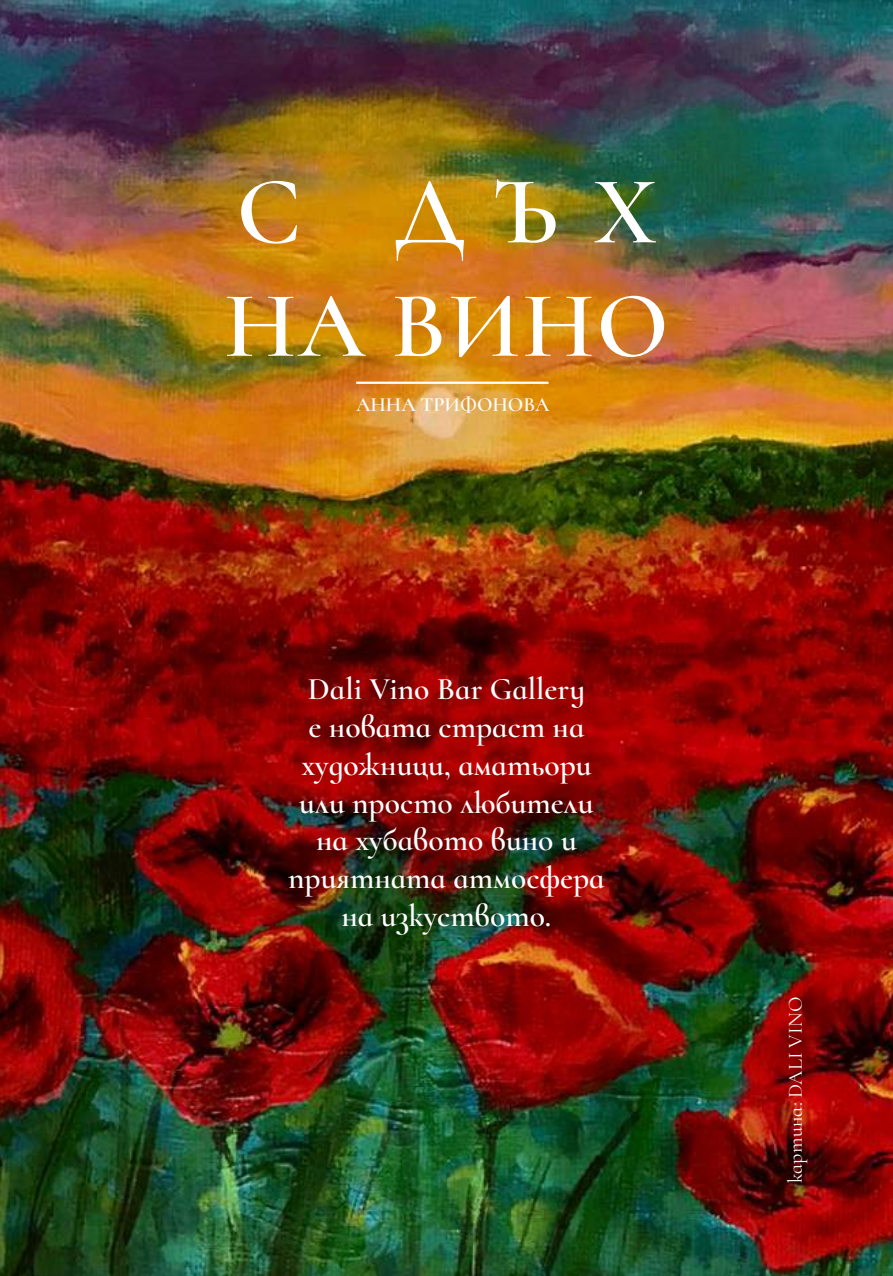
<style>
.page{position:relative;width:893px;height:1276px;background:#fff}
.page>*{position:absolute;margin:0;border:0;box-sizing:border-box;transform-origin:0 0}
.t1{font:600 96.75px "Cormorant Infant";color:#fff}
.t2{font:600 94.5px "Cormorant Infant";letter-spacing:.02em;color:#fff}
.t3{font:600 31.5px/37.8px "Cormorant Infant";color:#fff;text-align:center}
.t4{font:20.25px "Cormorant Infant";letter-spacing:.01em;color:#fff}
.t5{font:600 20.25px "Cormorant Infant";color:#fff}
</style>
<div class="page">
<img style="left:0;top:0;width:893px;height:1276px">
<hr style="left:356px;top:382px;width:193px;height:2px;background:#fff">
<h1 class="t1" style="left:236px;top:152px;width:422px">С ДЪХ</h1>
<h2 class="t2" style="left:224px;top:267px;width:446px">НА ВИНО</h2>
<p class="t5" style="left:356px;top:392px;width:195px">АННА ТРИФОНОВА</p>
<p class="t3" style="left:288px;top:670px;width:318px">Dali Vino Bar Gallery<br>е новата страст на художници, аматьори или просто любители на хубавото вино и приятната атмосфера на изкуството.</p>
<p class="t4" style="left:783px;top:1183px;width:188px;rotate:-90deg">картина: DALI VINO</p>
</div>
